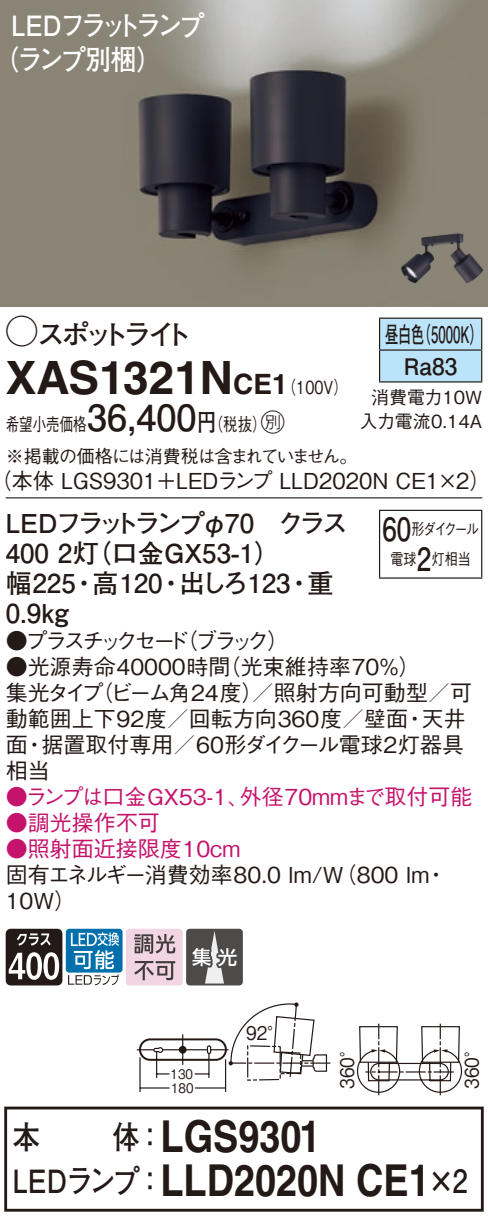
<style>
.page{position:relative;width:488px;height:1223px;background:#fff}
.page>*{position:absolute;margin:0;border:0;box-sizing:border-box;transform-origin:0 0}
.t1{font:700 46px "Helvetica LT Std";color:#231916}
.t2{font:700 44px "Helvetica LT Std";color:#231916;scale:.86 1}
.t3{font:700 36px "Futo Go B101 Pro";color:#231916}
.t4{font:700 32px "Futo Go B101 Pro";letter-spacing:-.02em;color:#231916;scale:.85 1}
.t5{font:700 32px "Futo Go B101 Pro";letter-spacing:-.02em;color:#231916;scale:.81 1}
.t6{font:700 32px "Futo Go B101 Pro";letter-spacing:-.02em;color:#231916;scale:.86 1}
.t7{font:700 28px/34px "Futo Go B101 Pro";letter-spacing:-.12em;color:#fff;scale:.9 1}
.t8{font:700 28px "Futo Go B101 Pro";letter-spacing:-.195em;color:#231916}
.t9{font:700 28px "Helvetica LT Std";color:#231916}
.t10{font:700 26px/30px "Futo Go B101 Pro";color:#231916}
.t11{font:700 26px "Futo Go B101 Pro";letter-spacing:-.145em;color:#231916}
.t12{font:24px "Ford Classification 1";color:#231916}
.t13{font:700 22.8px/32px "Futo Go B101 Pro";color:#231916;scale:.58 1}
.t14{font:500 22px/26px "Gothic BBB Pro";color:#231916}
.t15{font:500 22px "Gothic BBB Pro";color:#c5126b}
.t16{font:500 22px "Gothic BBB Pro";color:#231916;scale:.96 1}
.t17{font:500 22px "Gothic BBB Pro";letter-spacing:-.165em;color:#231916}
.t18{font:18.8px "Gothic BBB Pro Medium 90 pv RKSJ H";color:#231916;scale:.9 1}
.t19{font:500 18px/31.6px "Gothic BBB Pro";letter-spacing:-.04em;color:#231916;scale:.75 1}
.t20{font:500 18px/24px "Gothic BBB Pro";color:#231916;text-align:right}
.t21{font:500 18px "Gothic BBB Pro";color:#231916;scale:.8 1}
.t22{font:500 16px "Gothic BBB Pro";letter-spacing:-.11em;color:#231916;scale:.81 1}
.t23{font:13.2px/14px "Gothic BBB Pro Medium 90 pv RKSJ H";color:#231916;scale:.9 1}
.s1{font-family:"Ford Classification 1";font-weight:400;font-size:32px}
.s2{font-size:46px}
.s3{font-family:"Helvetica LT Std";font-weight:700;font-size:28px}
.s4{font-family:"Gothic BBB Pro";font-weight:500;font-size:18px}
.s5{font-family:"Futo Go B101 Pro";font-weight:700;font-size:24px}
.s6{font-family:"Helvetica LT Std";font-size:44px}
</style>
<div class="page">
<img style="left:0;top:0;width:488px;height:306px">
<img style="left:401px;top:233px;width:82px;height:50px">
<div style="left:380px;top:319px;width:101px;height:62px;background:#bbe3f9"></div>
<hr style="left:379px;top:317px;width:103px;height:2px;background:#231916">
<hr style="left:379px;top:319px;width:1px;height:30px;background:#231916">
<hr style="left:481px;top:319px;width:1px;height:30px;background:#231916">
<hr style="left:379px;top:349px;width:103px;height:2px;background:#231916">
<hr style="left:379px;top:351px;width:1px;height:30px;background:#231916">
<hr style="left:481px;top:351px;width:1px;height:30px;background:#231916">
<hr style="left:379px;top:381px;width:103px;height:2px;background:#231916">
<hr style="left:6px;top:497px;width:476px;height:1px;background:#231916">
<hr style="left:379px;top:511px;width:1px;height:66px;background:#231916">
<hr style="left:379px;top:510px;width:103px;height:1px;background:#231916">
<hr style="left:481px;top:511px;width:1px;height:66px;background:#231916">
<hr style="left:379px;top:577px;width:103px;height:2px;background:#231916">
<hr style="left:162px;top:1049px;width:45px;height:1px;background:#231916">
<hr style="left:182px;top:1034px;width:1px;height:31px;background:#231916">
<hr style="left:139px;top:1057px;width:2px;height:35px;background:#231916">
<svg style="left:141px;top:1087px;width:28px;height:1px"></svg>
<div style="left:179px;top:1046px;width:7px;height:7px;background:#231916;border-radius:50%"></div>
<svg style="left:137px;top:1047px;width:32px;height:31px"></svg>
<div style="left:139px;top:1038px;width:88px;height:23px;border:2px solid #231916;border-radius:10px"></div>
<svg style="left:194px;top:1002px;width:268px;height:93px"></svg>
<svg style="left:6px;top:928px;width:56px;height:57px"></svg>
<div style="left:66px;top:928px;width:56px;height:44px;background:#0070ac;border-radius:3px"></div>
<svg style="left:68px;top:932px;width:51px;height:53px"></svg>
<svg style="left:126px;top:928px;width:114px;height:57px;background:#ab9ea3"></svg>
<div style="left:186px;top:928px;width:57px;height:57px;border:2px solid #4d4a4a;border-radius:3px"></div>
<div style="left:4px;top:1106px;width:479px;height:105px;border:3px solid #231916"></div>
<p class="t7" style="left:-7px;top:5px;width:236px;text-indent:18px">LEDフラットランプ（ランプ別梱(</p>
<p class="t8" style="left:6px;top:312px;width:188px"><span class="s1">A</span>スポットライト</p>
<p class="t13" style="left:417px;top:315px;width:115px">（5000 (K</p>
<p class="t13" style="left:403px;top:315px;width:94px;text-indent:-19px">昼白色<br>Ra83</p>
<p class="t20" style="left:359px;top:383px;width:124px">消費電力10W入力電流0.14A</p>
<h1 class="t1" style="left:6px;top:349px;width:196px">XAS1321</h1>
<p class="t9" style="left:200px;top:367px;width:74px"><span class="s2">N</span>CE</p>
<p class="t21" style="left:272px;top:372px;width:96px">（<span class="s3">1</span> 100 (V</p>
<h3 class="t3" style="left:87px;top:389px;width:111px">36,400</h3>
<p class="t12" style="left:252px;top:410px;width:34px">C<span class="s4">）</span></p>
<p class="t21" style="left:197px;top:410px;width:70px">（<span class="s5">円</span>税抜</p>
<p class="t19" style="left:6px;top:406px;width:470px">希望小売価格<br>※掲載の価格には消費税は含まれていません。</p>
<p class="t16" style="left:-9px;top:463px;width:522px">（本体 LGS9301＋LEDランプ LLD2020N CE ×1 2(</p>
<p class="t11" style="left:6px;top:502px;width:343px">LEDフラットランプφ70　クラス</p>
<p class="t10" style="left:6px;top:534px;width:276px">400 （灯2 口金GX53-1(</p>
<p class="t10" style="left:307px;top:564px;width:27px">重</p>
<p class="t10" style="left:6px;top:564px;width:72px">幅225<br>0.9kg</p>
<p class="t10" style="left:92px;top:564px;width:72px">高120</p>
<p class="t10" style="left:179px;top:564px;width:113px">出しろ123</p>
<p class="t10" style="left:71px;top:564px;width:27px">・</p>
<p class="t10" style="left:158px;top:564px;width:27px">・</p>
<p class="t10" style="left:286px;top:564px;width:27px">・</p>
<p class="t14" style="left:176px;top:625px;width:114px">（ブラック(</p>
<p class="t17" style="left:6px;top:623px;width:185px">●プラスチックセード</p>
<h3 class="t5" style="left:382px;top:504px;width:37px">60</h3>
<p class="t22" style="left:411px;top:516px;width:85px">形ダイクール</p>
<h3 class="t5" style="left:417px;top:534px;width:19px">2</h3>
<p class="t22" style="left:431px;top:546px;width:50px">灯相当</p>
<p class="t22" style="left:390px;top:546px;width:34px">電球</p>
<p class="t14" style="left:219px;top:651px;width:203px">（光束維持率70％(</p>
<p class="t14" style="left:92px;top:651px;width:382px;text-indent:-86px">●光源寿命40000時間<br>（ビーム角24度／）照射方向可動型／可</p>
<p class="t14" style="left:6px;top:677px;width:99px">集光タイプ</p>
<p class="t14" style="left:41px;top:703px;width:424px;text-indent:-36px">動範囲上下92度／回転方向360度／壁面<br>据置取付専用／60形ダイクール電球2灯器具</p>
<p class="t14" style="left:421px;top:703px;width:45px">天井</p>
<p class="t14" style="left:404px;top:703px;width:23px">・</p>
<p class="t14" style="left:6px;top:729px;width:46px">面相当</p>
<p class="t14" style="left:23px;top:729px;width:23px">・</p>
<p class="t15" style="left:6px;top:779px;width:245px">●ランプは口金GX53-1、</p>
<p class="t15" style="left:6px;top:805px;width:156px">●調光操作不可</p>
<p class="t15" style="left:6px;top:831px;width:236px">●照射面近接限度10cm</p>
<p class="t15" style="left:240px;top:779px;width:234px">外径70mmまで取付可能</p>
<p class="t14" style="left:6px;top:859px;width:425px">固有エネルギー消費効率80.0 lm （W/ 800 lm<br>10W(</p>
<p class="t14" style="left:425px;top:859px;width:23px">・</p>
<p class="t18" style="left:246px;top:1017px;width:44px">92°</p>
<p class="t23" style="left:171px;top:1065px;width:27px">130<br>180</p>
<p class="t18" style="left:332px;top:1089px;width:56px;rotate:-90deg">360°</p>
<p class="t18" style="left:456px;top:1089px;width:56px;rotate:-90deg">360°</p>
<h3 class="t4" style="left:13px;top:1111px;width:34px">本</h3>
<h3 class="t4" style="left:113px;top:1111px;width:62px">体：</h3>
<h2 class="t2" style="left:160px;top:1109px;width:187px">LGS9301</h2>
<h3 class="t4" style="left:13px;top:1155px;width:179px">LEDランプ：</h3>
<h2 class="t2" style="left:160px;top:1153px;width:290px">LLD2020N CE</h2>
<h3 class="t6" style="left:408px;top:1155px;width:70px">×<span class="s6">1</span> 2</h3>
</div>
